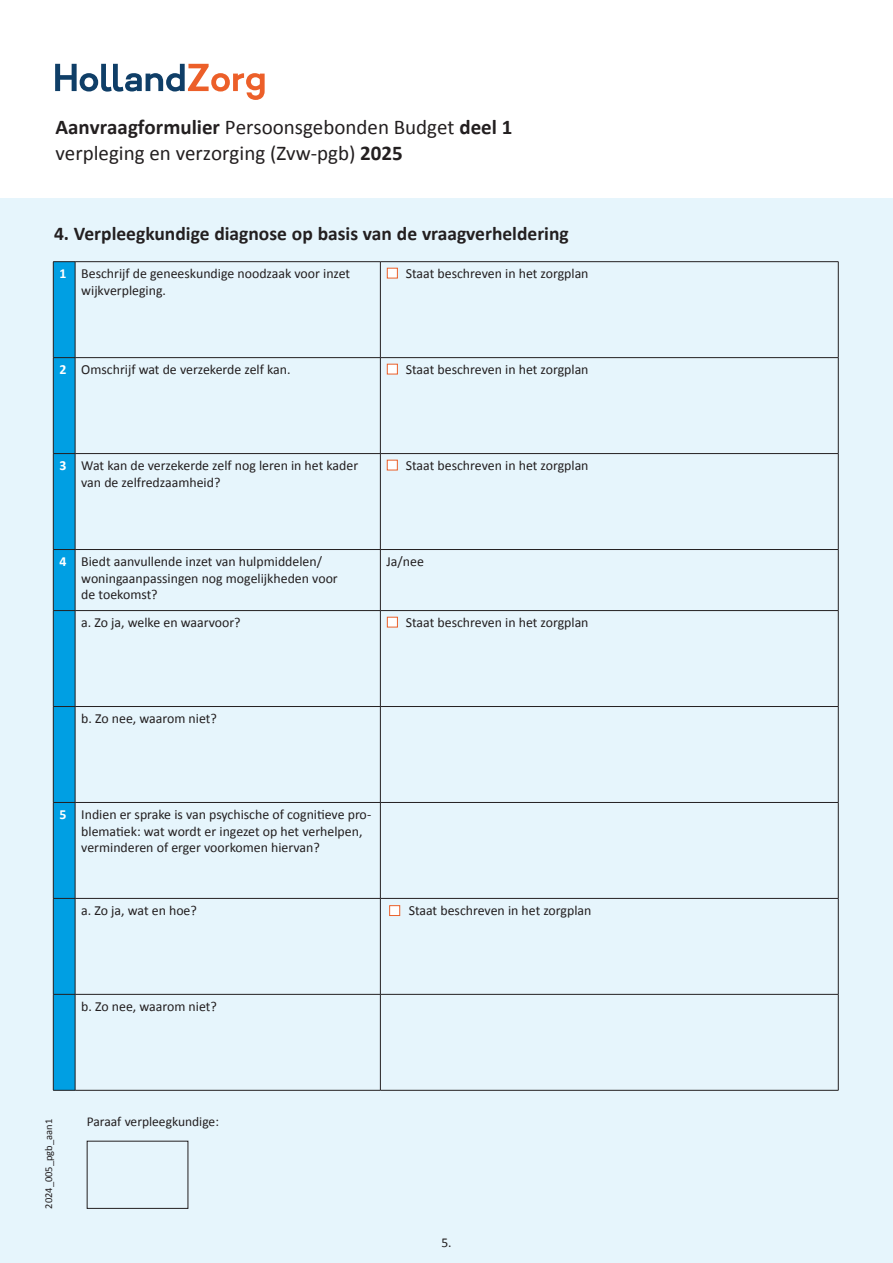
<style>
.page{position:relative;width:893px;height:1263px;background:#e6f5fc}
.page>*{position:absolute;margin:0;border:0;box-sizing:border-box;transform-origin:0 0}
.Calibri_bold_kop{font:21px/25.5px "Calibri";color:#231f20}
.KOP{font:700 19.5px "Calibri";color:#231f20}
.t1{font:13.8px/16.6px "Calibri";color:#231f20}
.t2{font:700 13.8px "Calibri";color:#fff}
.BODY{font:13.5px "Calibri";color:#231f20}
.BODY-2{font:10.5px "Calibri";color:#231f20}
.s1{font-weight:700}
</style>
<div class="page">
<div style="left:0;top:0;width:893px;height:198px;background:#fff"></div>
<hr style="left:75px;top:261px;width:305px;height:1px;background:#231f20">
<hr style="left:75px;top:262px;width:1px;height:95px;background:#231f20">
<hr style="left:75px;top:357px;width:305px;height:1px;background:#231f20">
<hr style="left:75px;top:358px;width:1px;height:95px;background:#231f20">
<hr style="left:75px;top:453px;width:305px;height:1px;background:#231f20">
<hr style="left:75px;top:454px;width:1px;height:95px;background:#231f20">
<hr style="left:75px;top:549px;width:305px;height:1px;background:#231f20">
<hr style="left:75px;top:550px;width:1px;height:60px;background:#231f20">
<hr style="left:380px;top:550px;width:1px;height:60px;background:#231f20">
<hr style="left:838px;top:550px;width:1px;height:60px;background:#231f20">
<hr style="left:75px;top:610px;width:305px;height:1px;background:#231f20">
<hr style="left:75px;top:611px;width:1px;height:95px;background:#231f20">
<hr style="left:75px;top:706px;width:305px;height:1px;background:#231f20">
<hr style="left:75px;top:707px;width:1px;height:95px;background:#231f20">
<hr style="left:380px;top:707px;width:1px;height:95px;background:#231f20">
<hr style="left:838px;top:707px;width:1px;height:95px;background:#231f20">
<hr style="left:75px;top:802px;width:305px;height:1px;background:#231f20">
<hr style="left:75px;top:803px;width:1px;height:95px;background:#231f20">
<hr style="left:380px;top:802px;width:458px;height:1px;background:#231f20">
<hr style="left:380px;top:803px;width:1px;height:95px;background:#231f20">
<hr style="left:838px;top:803px;width:1px;height:95px;background:#231f20">
<hr style="left:75px;top:898px;width:305px;height:1px;background:#231f20">
<hr style="left:75px;top:898px;width:1px;height:96px;background:#231f20">
<hr style="left:380px;top:898px;width:458px;height:1px;background:#231f20">
<hr style="left:380px;top:898px;width:1px;height:96px;background:#231f20">
<hr style="left:838px;top:898px;width:1px;height:96px;background:#231f20">
<hr style="left:75px;top:994px;width:305px;height:1px;background:#231f20">
<hr style="left:75px;top:994px;width:1px;height:96px;background:#231f20">
<hr style="left:380px;top:994px;width:458px;height:1px;background:#231f20">
<hr style="left:380px;top:994px;width:1px;height:96px;background:#231f20">
<hr style="left:838px;top:994px;width:1px;height:96px;background:#231f20">
<hr style="left:380px;top:261px;width:458px;height:1px;background:#231f20">
<hr style="left:380px;top:262px;width:1px;height:95px;background:#231f20">
<hr style="left:838px;top:262px;width:1px;height:95px;background:#231f20">
<hr style="left:380px;top:357px;width:458px;height:1px;background:#231f20">
<hr style="left:380px;top:358px;width:1px;height:95px;background:#231f20">
<hr style="left:838px;top:358px;width:1px;height:95px;background:#231f20">
<hr style="left:380px;top:453px;width:458px;height:1px;background:#231f20">
<hr style="left:380px;top:454px;width:1px;height:95px;background:#231f20">
<hr style="left:838px;top:454px;width:1px;height:95px;background:#231f20">
<hr style="left:380px;top:549px;width:458px;height:1px;background:#231f20">
<hr style="left:380px;top:610px;width:458px;height:1px;background:#231f20">
<hr style="left:380px;top:611px;width:1px;height:95px;background:#231f20">
<hr style="left:838px;top:611px;width:1px;height:95px;background:#231f20">
<hr style="left:380px;top:706px;width:458px;height:1px;background:#231f20">
<svg style="left:53px;top:261px;width:22px;height:830px;background:#0494d2"></svg>
<hr style="left:75px;top:1090px;width:305px;height:1px;background:#231f20">
<hr style="left:380px;top:1090px;width:458px;height:1px;background:#231f20">
<div style="left:87px;top:1141px;width:101px;height:68px;border:1px solid #231f20"></div>
<div style="left:387px;top:617px;width:11px;height:10px;background:#fff;border:1px solid #eb612b"></div>
<div style="left:387px;top:460px;width:11px;height:10px;background:#fff;border:1px solid #eb612b"></div>
<div style="left:387px;top:364px;width:11px;height:10px;background:#fff;border:1px solid #eb612b"></div>
<div style="left:387px;top:268px;width:11px;height:10px;background:#fff;border:1px solid #eb612b"></div>
<div style="left:389px;top:905px;width:11px;height:11px;background:#fff;border:1px solid #eb612b"></div>
<svg style="left:55px;top:64px;width:210px;height:36px"></svg>
<p class="Calibri_bold_kop" style="left:56px;top:114px;width:458px"><span class="s1">Aanvraagformulier</span> Persoonsgebonden Budget <span class="s1">deel 1 </span>verpleging en verzorging (Zvw-pgb) <span class="s1">2025</span></p>
<p class="KOP" style="left:54px;top:220px;width:516px">4. Verpleegkundige diagnose op basis van de vraagverheldering</p>
<p class="t2" style="left:59px;top:264px;width:9px">1</p>
<p class="t1" style="left:81px;top:265px;width:270px">Beschrijf de geneeskundige noodzaak voor inzet wijkverpleging.</p>
<p class="t1" style="left:406px;top:265px;width:184px">Staat beschreven in het zorgplan</p>
<p class="t2" style="left:59px;top:360px;width:9px">2</p>
<p class="t1" style="left:81px;top:361px;width:211px">Omschrijf wat de verzekerde zelf kan.</p>
<p class="t1" style="left:406px;top:361px;width:184px">Staat beschreven in het zorgplan</p>
<p class="t2" style="left:59px;top:456px;width:9px">3</p>
<p class="t1" style="left:81px;top:457px;width:278px">Wat kan de verzekerde zelf nog leren in het kader van de zelfredzaamheid?</p>
<p class="t1" style="left:406px;top:457px;width:184px">Staat beschreven in het zorgplan</p>
<p class="t2" style="left:59px;top:552px;width:9px">4</p>
<p class="t1" style="left:81px;top:553px;width:258px">Biedt aanvullende inzet van hulpmiddelen/ woningaanpassingen nog mogelijkheden voor de toekomst?</p>
<p class="t1" style="left:387px;top:553px;width:39px">Ja/nee</p>
<p class="t1" style="left:81px;top:614px;width:161px">a. Zo ja, welke en waarvoor?</p>
<p class="t1" style="left:406px;top:614px;width:184px">Staat beschreven in het zorgplan</p>
<p class="t1" style="left:81px;top:710px;width:137px">b. Zo nee, waarom niet?</p>
<p class="t2" style="left:59px;top:805px;width:9px">5</p>
<p class="t1" style="left:81px;top:806px;width:291px">Indien er sprake is van psychische of cognitieve pro&shy;blematiek: wat wordt er ingezet op het verhelpen, verminderen of erger voorkomen hiervan?</p>
<p class="t1" style="left:81px;top:902px;width:117px">a. Zo ja, wat en hoe?</p>
<p class="t1" style="left:409px;top:902px;width:184px">Staat beschreven in het zorgplan</p>
<p class="t1" style="left:81px;top:997px;width:137px">b. Zo nee, waarom niet?</p>
<p class="BODY-2" style="left:41px;top:1209px;width:91px;rotate:-90deg">2024_005_pgb_aan1</p>
<p class="BODY" style="left:87px;top:1112px;width:134px">Paraaf verpleegkundige:</p>
<p class="BODY" style="left:441px;top:1233px;width:12px">5.</p>
</div>
